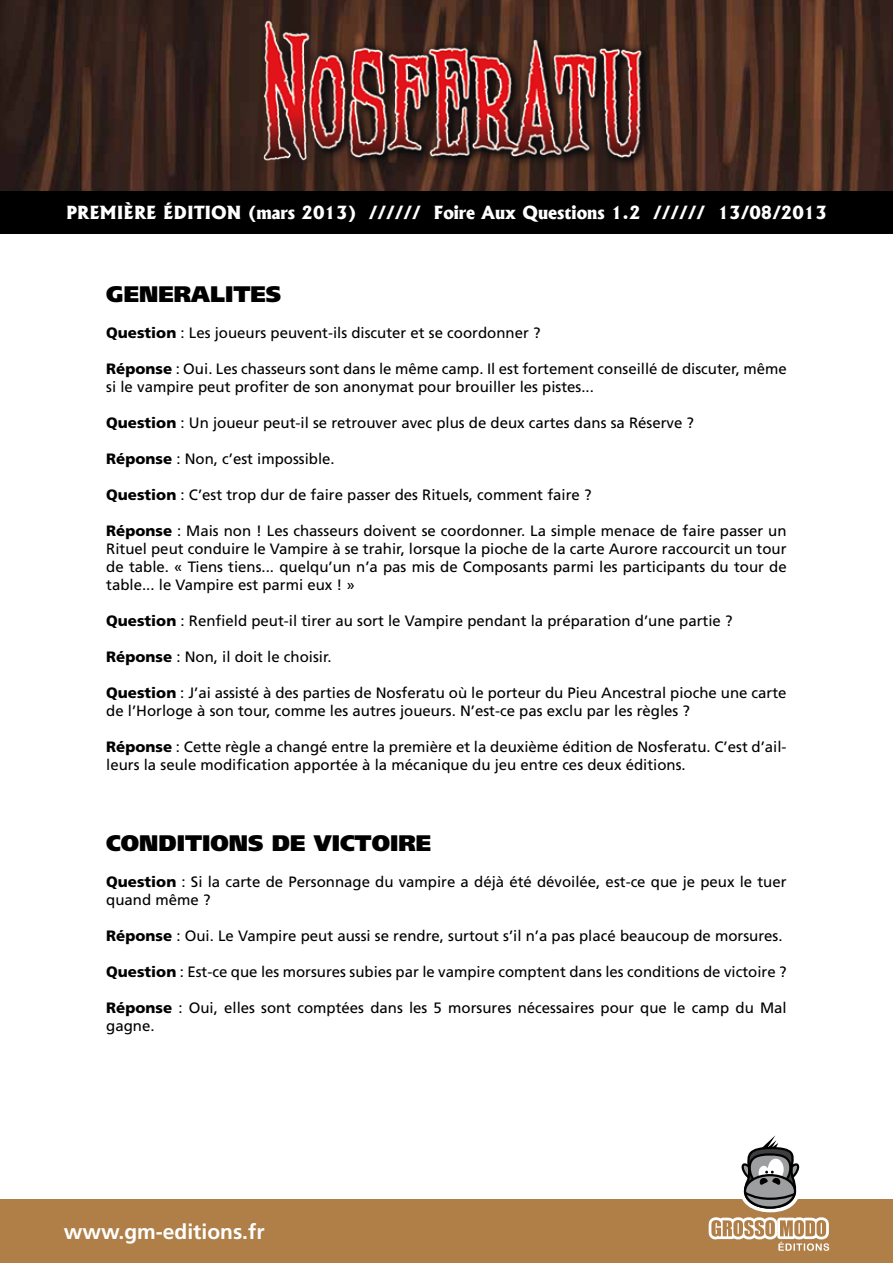
<style>
.page{position:relative;width:893px;height:1263px;background:#fff}
.page>*{position:absolute;margin:0;border:0;box-sizing:border-box;transform-origin:0 0}
.t1{font:900 22.5px "Frutiger";color:#000}
.t2{font:700 21px "Frutiger";color:#fff}
.t3{font:800 17.25px "Albertus";color:#fff}
.t4{font:15px/18px "Frutiger";color:#000}
.s1{font-weight:900}
</style>
<div class="page">
<div style="left:0;top:1199px;width:893px;height:64px;background:#b07f48"></div>
<svg style="left:708px;top:1135px;width:122px;height:116px"></svg>
<img style="left:0;top:0;width:893px;height:191px">
<img style="left:237px;top:14px;width:419px;height:168px">
<div style="left:0;top:191px;width:893px;height:43px;background:#000"></div>
<p class="t3" style="left:66px;top:202px;width:762px">première édition (mars 2013) ////// Foire Aux Questions 1.2 ////// 13/08/2013</p>
<h1 class="t1" style="left:106px;top:280px;width:177px">GENERALITES</h1>
<p class="t4" style="left:106px;top:324px;width:436px"><span class="s1">Question</span> : Les joueurs peuvent-ils discuter et se coordonner ?</p>
<p class="t4" style="left:106px;top:360px;width:682px"><span class="s1">Réponse</span> : Oui. Les chasseurs sont dans le même camp. Il est fortement conseillé de discuter, même si le vampire peut profiter de son anonymat pour brouiller les pistes...</p>
<p class="t4" style="left:106px;top:414px;width:589px"><span class="s1">Question</span> : Un joueur peut-il se retrouver avec plus de deux cartes dans sa Réserve ?</p>
<p class="t4" style="left:106px;top:450px;width:230px"><span class="s1">Réponse</span> : Non, c’est impossible.</p>
<p class="t4" style="left:106px;top:486px;width:487px"><span class="s1">Question</span> : C’est trop dur de faire passer des Rituels, comment faire ?</p>
<p class="t4" style="left:106px;top:522px;width:682px;text-align:justify"><span class="s1">Réponse</span> : Mais non ! Les chasseurs doivent se coordonner. La simple menace de faire passer un Rituel peut conduire le Vampire à se trahir, lorsque la pioche de la carte Aurore raccourcit un tour de table. « Tiens tiens... quelqu’un n’a pas mis de Composants parmi les participants du tour de table... le Vampire est parmi eux ! »</p>
<p class="t4" style="left:106px;top:612px;width:628px"><span class="s1">Question</span> : Renfield peut-il tirer au sort le Vampire pendant la préparation d’une partie ?</p>
<p class="t4" style="left:106px;top:648px;width:227px"><span class="s1">Réponse</span> : Non, il doit le choisir.</p>
<p class="t4" style="left:106px;top:684px;width:682px"><span class="s1">Question</span> : J’ai assisté à des parties de Nosferatu où le porteur du Pieu Ancestral pioche une carte de l’Horloge à son tour, comme les autres joueurs. N’est-ce pas exclu par les règles ?</p>
<p class="t4" style="left:106px;top:738px;width:682px"><span class="s1">Réponse</span> : Cette règle a changé entre la première et la deuxième édition de Nosferatu. C’est d’ail&shy;leurs la seule modification apportée à la mécanique du jeu entre ces deux éditions.</p>
<h1 class="t1" style="left:106px;top:829px;width:326px">CONDITIONS DE VICTOIRE</h1>
<p class="t4" style="left:106px;top:873px;width:682px"><span class="s1">Question</span> : Si la carte de Personnage du vampire a déjà été dévoilée, est-ce que je peux le tuer quand même ?</p>
<p class="t4" style="left:106px;top:927px;width:678px"><span class="s1">Réponse</span> : Oui. Le Vampire peut aussi se rendre, surtout s’il n’a pas placé beaucoup de morsures.</p>
<p class="t4" style="left:106px;top:963px;width:682px"><span class="s1">Question</span> : Est-ce que les morsures subies par le vampire comptent dans les conditions de victoire ?</p>
<p class="t4" style="left:106px;top:999px;width:682px"><span class="s1">Réponse</span> : Oui, elles sont comptées dans les 5 morsures nécessaires pour que le camp du Mal gagne.</p>
<h2 class="t2" style="left:64px;top:1219px;width:202px">www.gm-editions.fr</h2>
</div>
